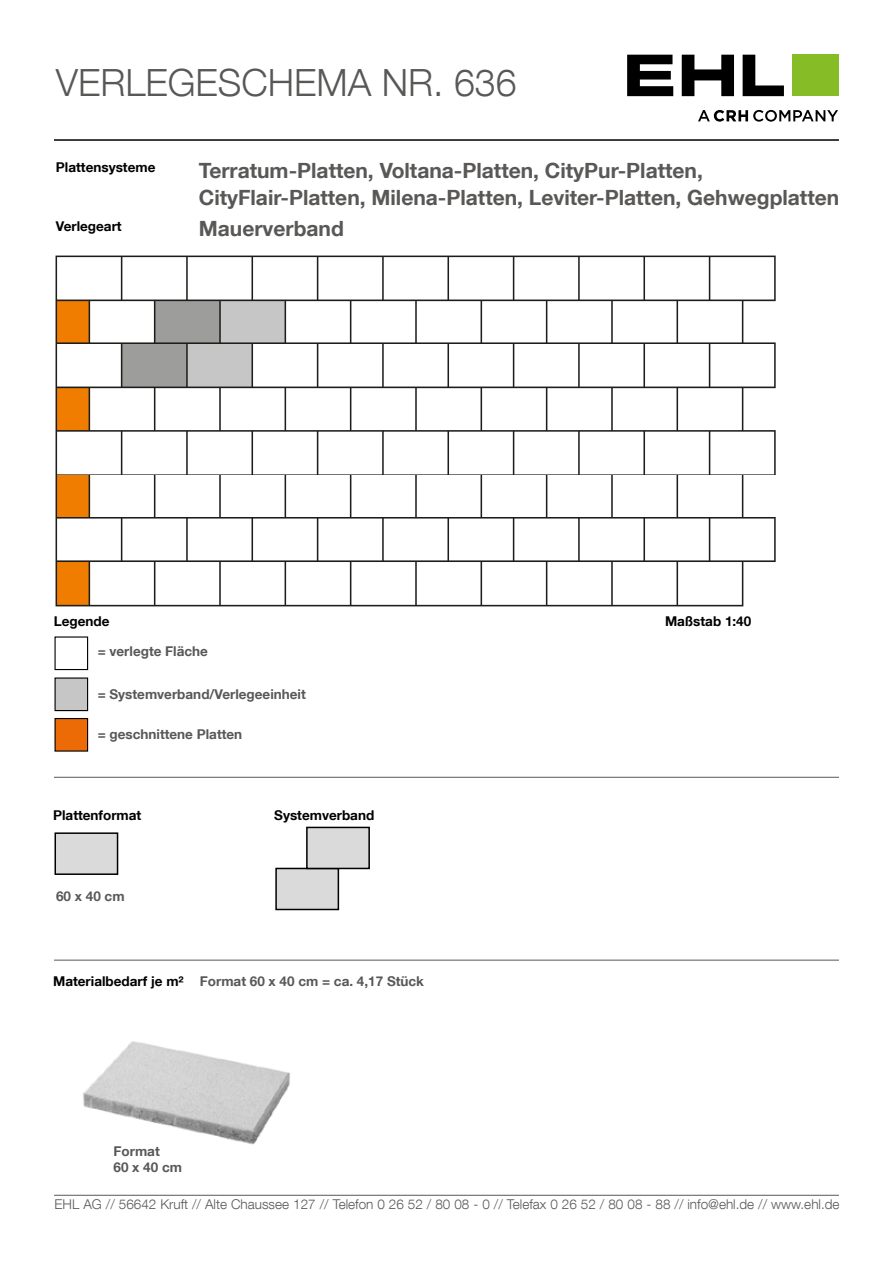
<style>
.page{position:relative;width:893px;height:1263px;background:#fff}
.page>*{position:absolute;margin:0;border:0;box-sizing:border-box;transform-origin:0 0}
.t1{font:300 37.5px "Helvetica Neue LT Com";color:#595857}
.t2{font:700 21px/27px "Helvetica Neue LT Com";color:#595857}
.t3{font:700 13.5px/16.5px "Helvetica Neue LT Com";color:#595857}
.t4{font:300 13.5px "Helvetica Neue LT Com";color:#595857}
.t5{font:700 13.5px "Helvetica Neue LT Com";color:#000}
</style>
<div class="page">
<hr style="left:54px;top:139px;width:785px;height:2px;background:#000">
<svg style="left:627px;top:55px;width:46px;height:41px"></svg>
<svg style="left:682px;top:55px;width:52px;height:41px"></svg>
<svg style="left:743px;top:55px;width:41px;height:41px"></svg>
<div style="left:792px;top:55px;width:47px;height:41px;background:#86bc25"></div>
<svg style="left:698px;top:110px;width:140px;height:12px"></svg>
<hr style="left:54px;top:1195px;width:785px;height:1px;background:#595857">
<hr style="left:54px;top:960px;width:785px;height:1px;background:#595857">
<hr style="left:54px;top:777px;width:785px;height:1px;background:#595857">
<div style="left:55px;top:833px;width:63px;height:41px;background:#dadada"></div>
<div style="left:55px;top:832px;width:63px;height:43px;border:2px solid #000"></div>
<img style="left:55px;top:255px;width:721px;height:352px">
<img style="left:83px;top:1041px;width:207px;height:104px">
<div style="left:55px;top:636px;width:33px;height:34px;border:1px solid #000"></div>
<div style="left:55px;top:678px;width:33px;height:32px;background:#c6c6c6"></div>
<div style="left:55px;top:677px;width:33px;height:34px;border:1px solid #000"></div>
<div style="left:55px;top:718px;width:33px;height:33px;background:#ed6b06"></div>
<div style="left:55px;top:718px;width:33px;height:34px;border:1px solid #000"></div>
<div style="left:276px;top:868px;width:62px;height:41px;background:#dadada"></div>
<div style="left:275px;top:868px;width:64px;height:42px;border:2px solid #000"></div>
<div style="left:307px;top:827px;width:62px;height:41px;background:#dadada"></div>
<div style="left:306px;top:827px;width:64px;height:42px;border:2px solid #000"></div>
<h1 class="t1" style="left:56px;top:59px;width:462px">VERLEGESCHEMA NR. 636</h1>
<p class="t5" style="left:56px;top:159px;width:101px">Plattensysteme</p>
<p class="t5" style="left:56px;top:217px;width:67px">Verlegeart</p>
<p class="t2" style="left:199px;top:156px;width:642px">Terratum-Platten, Voltana-Platten, CityPur-Platten,<br>CityFlair-Platten, Milena-Platten, Leviter-Platten, Gehwegplatten</p>
<p class="t2" style="left:199px;top:215px;width:147px">Mauerverband</p>
<p class="t5" style="left:54px;top:613px;width:57px">Legende</p>
<p class="t5" style="left:665px;top:613px;width:88px">Maßstab 1:40</p>
<p class="t3" style="left:98px;top:642px;width:112px">= verlegte Fläche</p>
<p class="t3" style="left:98px;top:686px;width:210px">= Systemverband/Verlegeeinheit</p>
<p class="t3" style="left:98px;top:726px;width:146px">= geschnittene Platten</p>
<p class="t5" style="left:53px;top:806px;width:90px">Plattenformat</p>
<p class="t5" style="left:274px;top:806px;width:102px">Systemverband</p>
<p class="t3" style="left:56px;top:887px;width:70px">60 x 40 cm</p>
<p class="t5" style="left:53px;top:972px;width:132px">Materialbedarf je m²</p>
<p class="t3" style="left:200px;top:972px;width:226px">Format 60 x 40 cm = ca. 4,17 Stück</p>
<p class="t3" style="left:114px;top:1142px;width:70px">Format<br>60 x 40 cm</p>
<p class="t4" style="left:55px;top:1196px;width:786px">EHL AG // 56642 Kruft // Alte Chaussee 127 // Telefon 0 26 52 / 80 08 - 0 // Telefax 0 26 52 / 80 08 - 88 // info@ehl.de // www.ehl.de</p>
</div>
